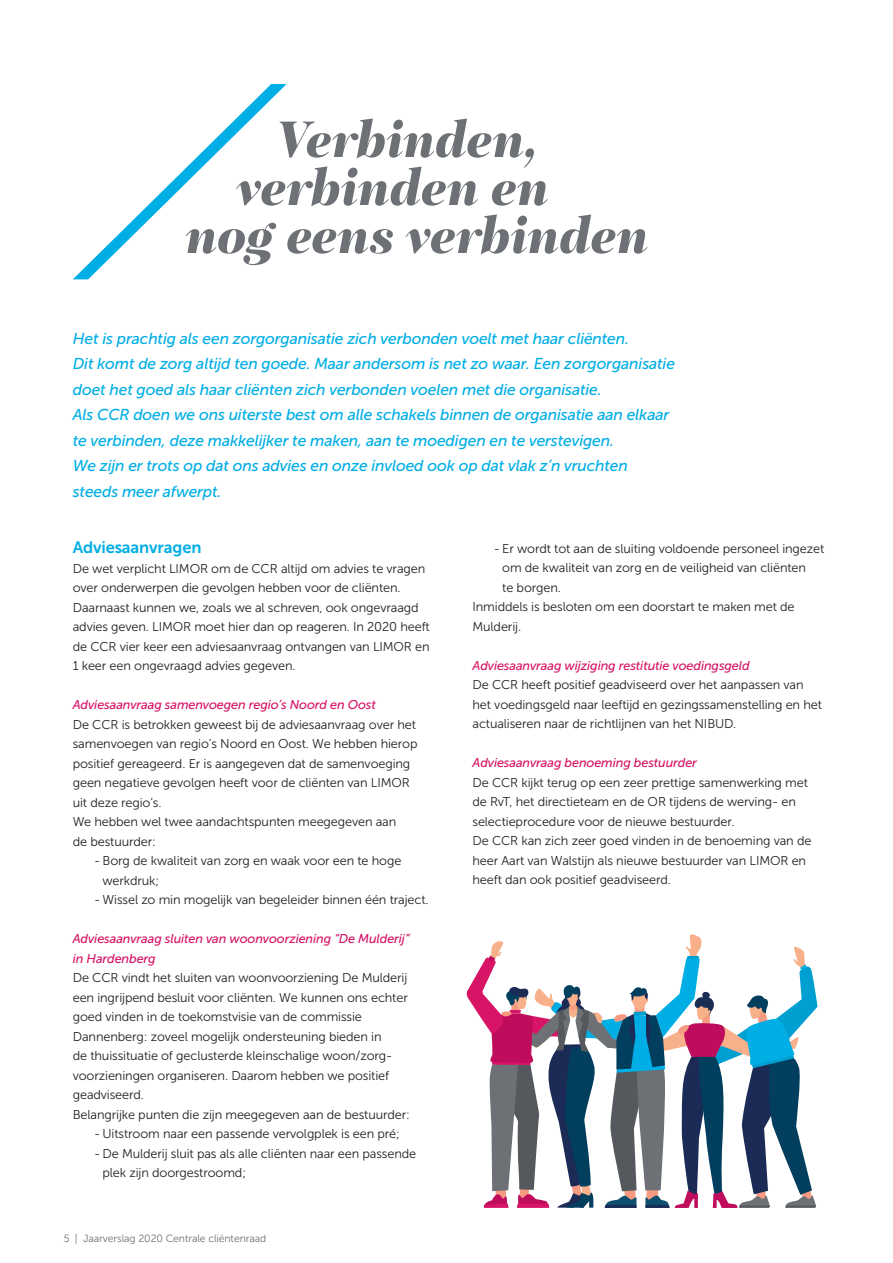
<style>
.page{position:relative;width:893px;height:1263px;background:#fff}
.page>*{position:absolute;margin:0;border:0;box-sizing:border-box;transform-origin:0 0}
.t1{font:italic 900 52.5px "PF Regal Display Pro";letter-spacing:-.01em;color:#6d7175}
.t2{font:16.5px "Museo Sans 700";letter-spacing:-.01em;color:#00aee6}
.t3{font:italic 15.75px/25.5px "Museo Sans 500";letter-spacing:-.01em;color:#00aee6}
.t4{font:12.75px/19.5px "Museo Sans 300";letter-spacing:-.01em;color:#231f20}
.t5{font:italic 12.75px/19.5px "Museo Sans 500";letter-spacing:-.01em;color:#d71466}
.t6{font:10.5px "Museo Sans 300";letter-spacing:-.01em;color:#6d7175}
</style>
<div class="page">
<svg style="left:466px;top:934px;width:351px;height:274px"></svg>
<svg style="left:73px;top:84px;width:214px;height:195px"></svg>
<h1 class="t1" style="left:276px;top:107px;width:262px">Verbinden,</h1>
<h1 class="t1" style="left:236px;top:155px;width:314px">verbinden en</h1>
<h1 class="t1" style="left:185px;top:203px;width:465px">nog eens verbinden</h1>
<p class="t3" style="left:73px;top:325px;width:604px">Het is prachtig als een zorgorganisatie zich verbonden voelt met haar cliënten.<br>Dit komt de zorg altijd ten goede. Maar andersom is net zo waar. Een zorgorganisatie doet het goed als haar cliënten zich verbonden voelen met die organisatie.<br>Als CCR doen we ons uiterste best om alle schakels binnen de organisatie aan elkaar te verbinden, deze makkelijker te maken, aan te moedigen en te verstevigen.<br>We zijn er trots op dat ons advies en onze invloed ook op dat vlak z’n vruchten steeds meer afwerpt.</p>
<p class="t2" style="left:73px;top:538px;width:130px">Adviesaanvragen</p>
<p class="t4" style="left:73px;top:558px;width:359px">De wet verplicht LIMOR om de CCR altijd om advies te vragen over onderwerpen die gevolgen hebben voor de cliënten.<br>Daarnaast kunnen we, zoals we al schreven, ook ongevraagd advies geven. LIMOR moet hier dan op reageren. In 2020 heeft de CCR vier keer een adviesaanvraag ontvangen van LIMOR en 1 keer een ongevraagd advies gegeven.</p>
<p class="t5" style="left:73px;top:695px;width:305px">Adviesaanvraag samenvoegen regio’s Noord en Oost</p>
<p class="t4" style="left:73px;top:714px;width:346px">De CCR is betrokken geweest bij de adviesaanvraag over het samenvoegen van regio’s Noord en Oost. We hebben hierop positief gereageerd. Er is aangegeven dat de samenvoeging geen negatieve gevolgen heeft voor de cliënten van LIMOR uit deze regio’s.<br>We hebben wel twee aandachtspunten meegegeven aan<br>de bestuurder:</p>
<p class="t4" style="left:103px;top:851px;width:300px;text-indent:-9px">- Borg de kwaliteit van zorg en waak voor een te hoge werkdruk;</p>
<p class="t4" style="left:94px;top:890px;width:336px">- Wissel zo min mogelijk van begeleider binnen één traject.</p>
<p class="t5" style="left:73px;top:929px;width:338px">Adviesaanvraag sluiten van woonvoorziening “De Mulderij” in Hardenberg</p>
<p class="t4" style="left:73px;top:968px;width:339px">De CCR vindt het sluiten van woonvoorziening De Mulderij een ingrijpend besluit voor cliënten. We kunnen ons echter goed vinden in de toekomstvisie van de commissie Dannenberg: zoveel mogelijk ondersteuning bieden in<br>de thuissituatie of geclusterde kleinschalige woon/zorg&shy;voorzieningen organiseren. Daarom hebben we positief geadviseerd.<br>Belangrijke punten die zijn meegegeven aan de bestuurder:</p>
<p class="t4" style="left:94px;top:1124px;width:307px">- Uitstroom naar een passende vervolgplek is een pré;</p>
<p class="t4" style="left:103px;top:1143px;width:315px;text-indent:-9px">- De Mulderij sluit pas als alle cliënten naar een passende plek zijn doorgestroomd;</p>
<p class="t6" style="left:64px;top:1232px;width:204px">5 | Jaarverslag 2020 Centrale cliëntenraad</p>
<p class="t4" style="left:494px;top:539px;width:332px">- Er wordt tot aan de sluiting voldoende personeel ingezet</p>
<p class="t4" style="left:502px;top:558px;width:305px">om de kwaliteit van zorg en de veiligheid van cliënten</p>
<p class="t4" style="left:502px;top:578px;width:60px">te borgen.</p>
<p class="t4" style="left:472px;top:597px;width:324px">Inmiddels is besloten om een doorstart te maken met de</p>
<p class="t4" style="left:472px;top:617px;width:50px">Mulderij.</p>
<p class="t5" style="left:472px;top:656px;width:279px">Adviesaanvraag wijziging restitutie voedingsgeld</p>
<p class="t4" style="left:472px;top:675px;width:351px">De CCR heeft positief geadviseerd over het aanpassen van het voedingsgeld naar leeftijd en gezingssamenstelling en het actualiseren naar de richtlijnen van het NIBUD.</p>
<p class="t5" style="left:472px;top:753px;width:226px">Adviesaanvraag benoeming bestuurder</p>
<p class="t4" style="left:472px;top:773px;width:340px">De CCR kijkt terug op een zeer prettige samenwerking met de RvT, het directieteam en de OR tijdens de werving- en selectieprocedure voor de nieuwe bestuurder.<br>De CCR kan zich zeer goed vinden in de benoeming van de heer Aart van Walstijn als nieuwe bestuurder van LIMOR en heeft dan ook positief geadviseerd.</p>
</div>
